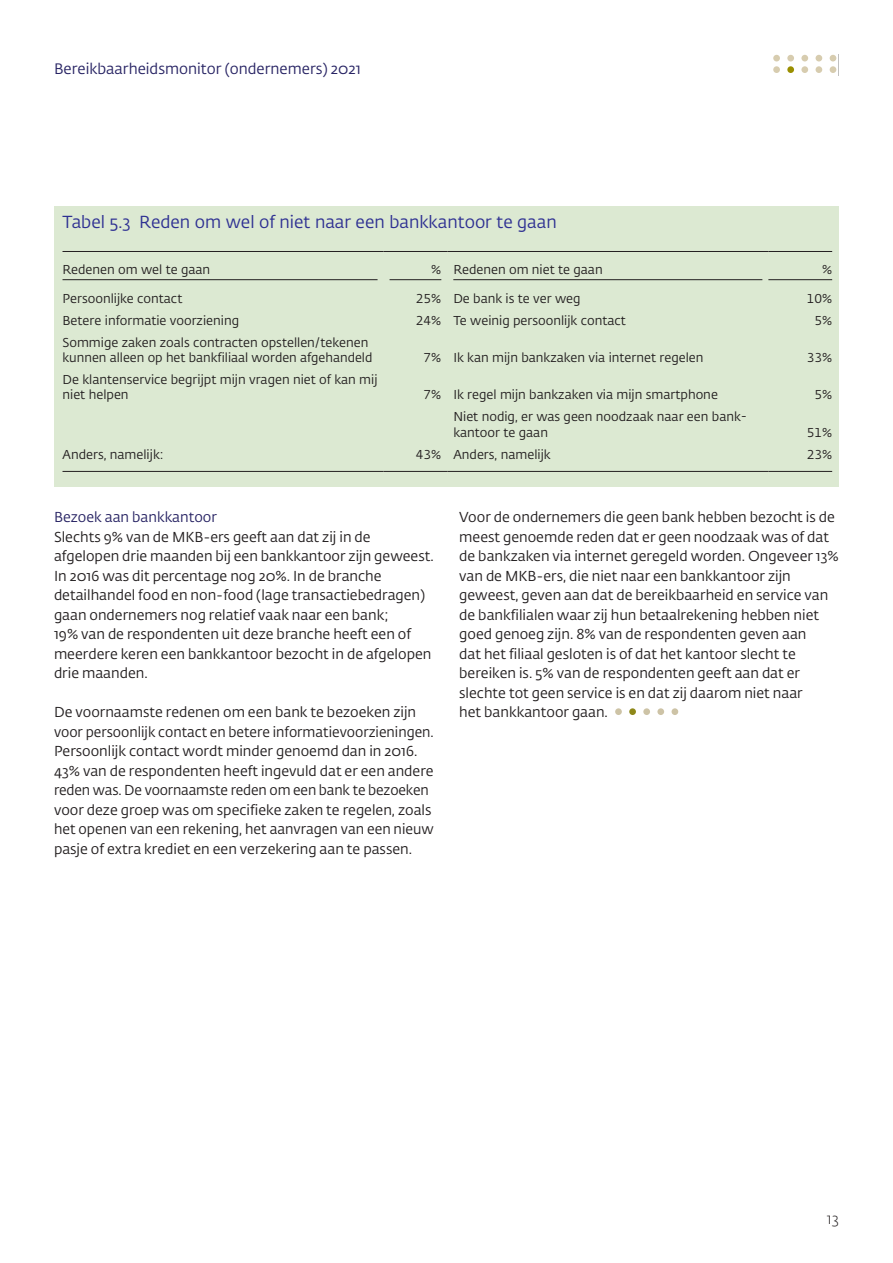
<style>
.page{position:relative;width:893px;height:1263px;background:#fff}
.page>*{position:absolute;margin:0;border:0;box-sizing:border-box;transform-origin:0 0}
.Tabel_Titel{font:17.25px "DNB Fedra";color:#2e3092}
.t1{font:15px "DNB Fedra";color:#282464}
.t2{font:300 15px "DNB Fedra";color:#231f20}
.Body{font:14.25px/19.5px "DNB Fedra";color:#231f20}
.tussenkop_book{font:14.25px "DNB Fedra";color:#282464}
.Tabel_Brood_GETAL{font:12.75px/15.3px "DNB Fedra";color:#231f20}
.Tabel_Brood_TEKST{font:12.75px/15.3px "DNB Fedra";color:#231f20}
.Tabel_Kop_RECHTS{font:12.75px "DNB Fedra";color:#231f20}
</style>
<div class="page">
<svg style="left:773px;top:54px;width:64px;height:19px"></svg>
<div style="left:54px;top:206px;width:785px;height:281px;background:#dce9d2"></div>
<hr style="left:63px;top:471px;width:321px;height:1px;background:#231f20">
<hr style="left:384px;top:471px;width:63px;height:1px;background:#231f20">
<hr style="left:447px;top:471px;width:321px;height:1px;background:#231f20">
<hr style="left:768px;top:471px;width:64px;height:1px;background:#231f20">
<hr style="left:63px;top:251px;width:321px;height:1px;background:#231f20">
<hr style="left:384px;top:251px;width:63px;height:1px;background:#231f20">
<hr style="left:447px;top:251px;width:321px;height:1px;background:#231f20">
<hr style="left:768px;top:251px;width:64px;height:1px;background:#231f20">
<hr style="left:63px;top:279px;width:315px;height:1px;background:#231f20">
<hr style="left:390px;top:279px;width:51px;height:1px;background:#231f20">
<hr style="left:453px;top:279px;width:309px;height:1px;background:#231f20">
<hr style="left:768px;top:279px;width:64px;height:1px;background:#231f20">
<div style="left:615px;top:708px;width:7px;height:7px;background:#cdc3a6;border-radius:50%"></div>
<div style="left:629px;top:708px;width:7px;height:7px;background:#8e8819;border-radius:50%"></div>
<div style="left:643px;top:708px;width:7px;height:7px;background:#cdc3a6;border-radius:50%"></div>
<div style="left:657px;top:708px;width:7px;height:7px;background:#cdc3a6;border-radius:50%"></div>
<div style="left:672px;top:708px;width:6px;height:7px;background:#cdc3a6;border-radius:50%"></div>
<p class="t1" style="left:54px;top:59px;width:308px">Bereikbaarheidsmonitor (ondernemers) 2021</p>
<p class="Tabel_Titel" style="left:63px;top:212px;width:496px">Tabel 5.3 Reden om wel of niet naar een bankkantoor te gaan</p>
<p class="Tabel_Kop_RECHTS" style="left:63px;top:262px;width:149px">Redenen om wel te gaan</p>
<p class="Tabel_Kop_RECHTS" style="left:431px;top:262px;width:12px">%</p>
<p class="Tabel_Kop_RECHTS" style="left:453px;top:262px;width:151px">Redenen om niet te gaan</p>
<p class="Tabel_Kop_RECHTS" style="left:822px;top:262px;width:12px">%</p>
<p class="Tabel_Brood_TEKST" style="left:63px;top:291px;width:121px">Persoonlijke contact</p>
<p class="Tabel_Brood_GETAL" style="left:416px;top:291px;width:27px">25%</p>
<p class="Tabel_Brood_GETAL" style="left:453px;top:291px;width:129px">De bank is te ver weg</p>
<p class="Tabel_Brood_GETAL" style="left:807px;top:291px;width:27px">10%</p>
<p class="Tabel_Brood_TEKST" style="left:63px;top:313px;width:178px">Betere informatie voorziening</p>
<p class="Tabel_Brood_GETAL" style="left:416px;top:313px;width:27px">24%</p>
<p class="Tabel_Brood_GETAL" style="left:453px;top:313px;width:174px">Te weinig persoonlijk contact</p>
<p class="Tabel_Brood_GETAL" style="left:814px;top:313px;width:19px">5%</p>
<p class="Tabel_Brood_TEKST" style="left:63px;top:335px;width:311px">Sommige zaken zoals contracten opstellen/tekenen kunnen alleen op het bankfiliaal worden afgehandeld</p>
<p class="Tabel_Brood_GETAL" style="left:424px;top:350px;width:19px">7%</p>
<p class="Tabel_Brood_GETAL" style="left:453px;top:350px;width:252px">Ik kan mijn bankzaken via internet regelen</p>
<p class="Tabel_Brood_GETAL" style="left:807px;top:350px;width:27px">33%</p>
<p class="Tabel_Brood_TEKST" style="left:63px;top:372px;width:317px">De klantenservice begrijpt mijn vragen niet of kan mij niet helpen</p>
<p class="Tabel_Brood_GETAL" style="left:424px;top:387px;width:19px">7%</p>
<p class="Tabel_Brood_GETAL" style="left:453px;top:387px;width:266px">Ik regel mijn bankzaken via mijn smartphone</p>
<p class="Tabel_Brood_GETAL" style="left:814px;top:387px;width:19px">5%</p>
<p class="Tabel_Brood_GETAL" style="left:453px;top:409px;width:295px">Niet nodig, er was geen noodzaak naar een bank&shy;kantoor te gaan</p>
<p class="Tabel_Brood_GETAL" style="left:807px;top:425px;width:27px">51%</p>
<p class="Tabel_Brood_TEKST" style="left:63px;top:447px;width:103px">Anders, namelijk:</p>
<p class="Tabel_Brood_GETAL" style="left:416px;top:447px;width:27px">43%</p>
<p class="Tabel_Brood_GETAL" style="left:453px;top:447px;width:99px">Anders, namelijk</p>
<p class="Tabel_Brood_GETAL" style="left:807px;top:447px;width:27px">23%</p>
<p class="tussenkop_book" style="left:54px;top:508px;width:164px">Bezoek aan bankkantoor</p>
<p class="Body" style="left:54px;top:527px;width:381px">Slechts 9% van de MKB-ers geeft aan dat zij in de afgelopen drie maanden bij een bankkantoor zijn geweest.<br>In 2016 was dit percentage nog 20%. In de branche detailhandel food en non-food (lage transactiebedragen) gaan ondernemers nog relatief vaak naar een bank;<br>19% van de respondenten uit deze branche heeft een of meerdere keren een bankkantoor bezocht in de afgelopen drie maanden.</p>
<p class="Body" style="left:54px;top:702px;width:381px">De voornaamste redenen om een bank te bezoeken zijn voor persoonlijk contact en betere informatievoorzieningen.<br>Persoonlijk contact wordt minder genoemd dan in 2016.<br>43% van de respondenten heeft ingevuld dat er een andere reden was. De voornaamste reden om een bank te bezoeken voor deze groep was om specifieke zaken te regelen, zoals het openen van een rekening, het aanvragen van een nieuw pasje of extra krediet en een verzekering aan te passen.</p>
<p class="Body" style="left:459px;top:507px;width:381px">Voor de ondernemers die geen bank hebben bezocht is de meest genoemde reden dat er geen noodzaak was of dat de bankzaken via internet geregeld worden. Ongeveer 13% van de MKB-ers, die niet naar een bankkantoor zijn geweest, geven aan dat de bereikbaarheid en service van de bankfilialen waar zij hun betaalrekening hebben niet goed genoeg zijn. 8% van de respondenten geven aan<br>dat het filiaal gesloten is of dat het kantoor slecht te bereiken is. 5% van de respondenten geeft aan dat er slechte tot geen service is en dat zij daarom niet naar<br>het bankkantoor gaan.</p>
<p class="t2" style="left:827px;top:1210px;width:14px">13</p>
</div>
